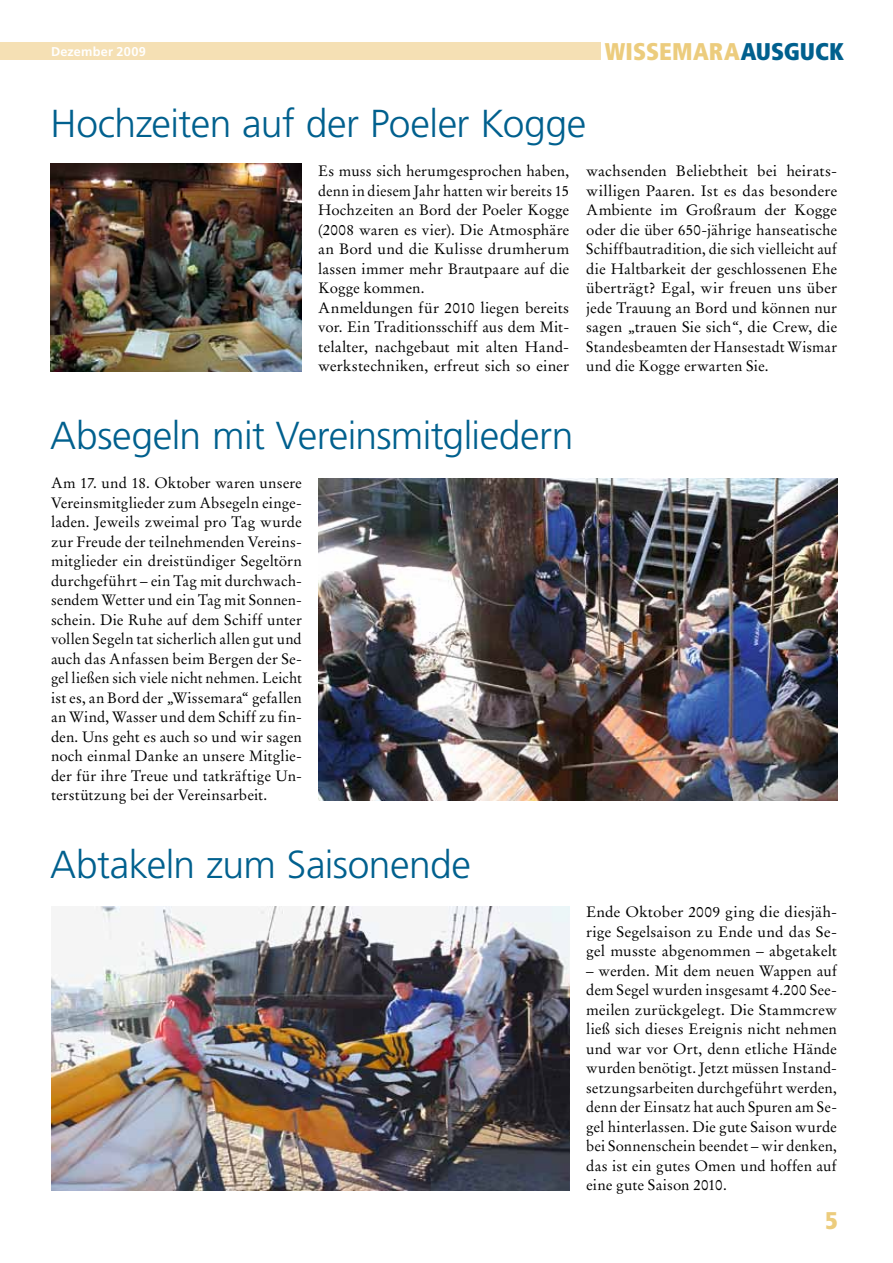
<style>
.page{position:relative;width:893px;height:1263px;background:#fff}
.page>*{position:absolute;margin:0;border:0;box-sizing:border-box;transform-origin:0 0}
.t1{font:300 39px "Frutiger";letter-spacing:-.015em;color:#00608e}
.t2{font:900 condensed 24.15px "Frutiger";letter-spacing:.005em;color:#eccc7d}
.t3{font:15px/19.5px "Stempel Garamond";letter-spacing:.005em;color:#000;text-align:justify}
.t4{font:700 12.75px "Frutiger";letter-spacing:.015em;color:#fff}
.s1{color:#00608e}
</style>
<div class="page">
<div style="left:0;top:43px;width:600px;height:17px;background:#f5e0b4"></div>
<img style="left:50px;top:164px;width:252px;height:207px">
<img style="left:319px;top:478px;width:518px;height:322px">
<img style="left:51px;top:907px;width:519px;height:284px">
<p class="t4" style="left:51px;top:44px;width:96px">Dezember 2009</p>
<h1 class="t1" style="left:50px;top:102px;width:537px">Hochzeiten auf der Poeler Kogge</h1>
<h2 class="t2" style="left:605px;top:36px;width:241px">WISSEMARA<span class="s1">AUSGUCK</span></h2>
<p class="t3" style="left:318px;top:161px;width:253px;text-align:left">Es muss sich herumgesprochen haben, denn in diesem Jahr hatten wir bereits 15<br>Hochzeiten an Bord der Poeler Kogge (2008 waren es vier). Die Atmosphäre an Bord und die Kulisse drumherum lassen immer mehr Brautpaare auf die Kogge kommen.<br>Anmeldungen für 2010 liegen bereits vor. Ein Traditionsschiff aus dem Mit&shy;telalter, nachgebaut mit alten Hand&shy;werkstechniken, erfreut sich so einer</p>
<p class="t3" style="left:586px;top:161px;width:252px">wachsenden Beliebtheit bei heirats&shy;willigen Paaren. Ist es das besondere Ambiente im Großraum der Kogge oder die über 650-jährige hanseatische Schiffbautradition, die sich vielleicht auf die Haltbarkeit der geschlossenen Ehe überträgt? Egal, wir freuen uns über jede Trauung an Bord und können nur sagen „trauen Sie sich“, die Crew, die Standesbeamten der Hansestadt Wismar und die Kogge erwarten Sie.</p>
<h1 class="t1" style="left:50px;top:414px;width:525px">Absegeln mit Vereinsmitgliedern</h1>
<p class="t3" style="left:51px;top:473px;width:252px">Am 17. und 18. Oktober waren unsere Vereinsmitglieder zum Absegeln einge&shy;laden. Jeweils zweimal pro Tag wurde zur Freude der teilnehmenden Vereins&shy;mitglieder ein dreistündiger Segeltörn durchgeführt – ein Tag mit durchwach&shy;sendem Wetter und ein Tag mit Sonnen&shy;schein. Die Ruhe auf dem Schiff unter vollen Segeln tat sicherlich allen gut und auch das Anfassen beim Bergen der Se&shy;gel ließen sich viele nicht nehmen. Leicht ist es, an Bord der „Wissemara“ gefallen an Wind, Wasser und dem Schiff zu fin&shy;den. Uns geht es auch so und wir sagen noch einmal Danke an unsere Mitglie&shy;der für ihre Treue und tatkräftige Un&shy;terstützung bei der Vereinsarbeit.</p>
<h1 class="t1" style="left:50px;top:843px;width:422px">Abtakeln zum Saisonende</h1>
<p class="t3" style="left:586px;top:902px;width:252px">Ende Oktober 2009 ging die diesjäh&shy;rige Segelsaison zu Ende und das Se&shy;gel musste abgenommen – abgetakelt</p>
<p class="t3" style="left:586px;top:961px;width:252px">– werden. Mit dem neuen Wappen auf dem Segel wurden insgesamt 4.200 See&shy;meilen zurückgelegt. Die Stammcrew ließ sich dieses Ereignis nicht nehmen und war vor Ort, denn etliche Hände wurden benötigt. Jetzt müssen Instand&shy;setzungsarbeiten durchgeführt werden, denn der Einsatz hat auch Spuren am Se&shy;gel hinterlassen. Die gute Saison wurde bei Sonnenschein beendet – wir denken, das ist ein gutes Omen und hoffen auf eine gute Saison 2010.</p>
<h2 class="t2" style="left:825px;top:1205px;width:14px">5</h2>
</div>
